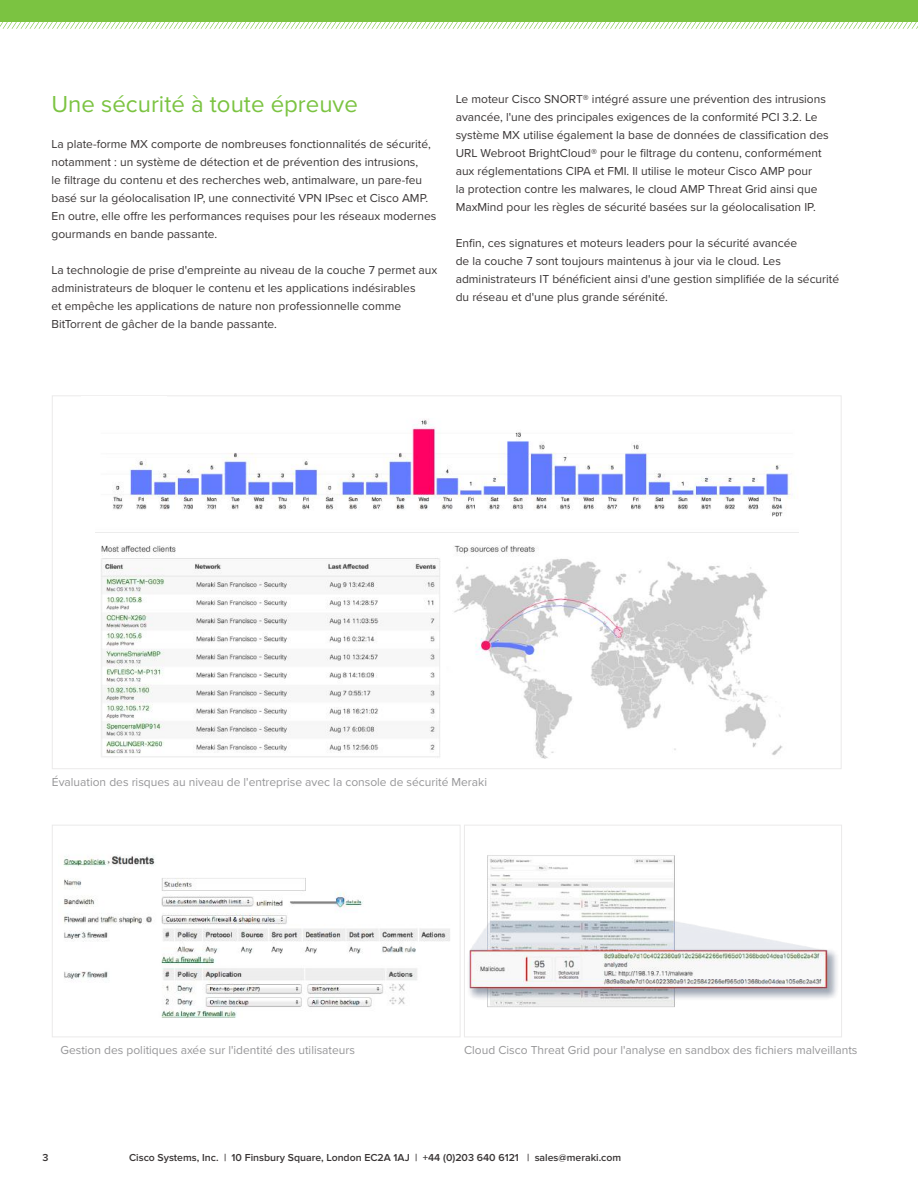
<style>
.page{position:relative;width:918px;height:1188px;background:#fff}
.page>*{position:absolute;margin:0;border:0;box-sizing:border-box;transform-origin:0 0}
.t1{font:24px "Proxima Nova";color:#7bc341}
.t2{font:12px/18px "Proxima Nova";color:#393535}
.t3{font:12px "Proxima Nova";color:#969698}
.t4{font:600 10.5px "Proxima Nova";color:#393535}
</style>
<div class="page">
<div style="left:0;top:0;width:918px;height:22px;background:#7bc341"></div>
<svg style="left:0;top:22px;width:918px;height:7px"></svg>
<img style="left:63px;top:855px;width:387px;height:163px">
<div style="left:52px;top:825px;width:408px;height:212px;border:1px solid #ebeaea"></div>
<img style="left:469px;top:855px;width:368px;height:152px">
<div style="left:464px;top:825px;width:378px;height:212px;border:1px solid #ebeaea"></div>
<img style="left:95px;top:419px;width:703px;height:340px">
<div style="left:81px;top:397px;width:85px;height:23px;background:#fff"></div>
<h1 class="t1" style="left:52px;top:86px;width:308px">Une sécurité à toute épreuve</h1>
<p class="t2" style="left:52px;top:135px;width:386px">La plate-forme MX comporte de nombreuses fonctionnalités de sécurité, notamment : un système de détection et de prévention des intrusions,<br>le filtrage du contenu et des recherches web, antimalware, un pare-feu basé sur la géolocalisation IP, une connectivité VPN IPsec et Cisco AMP.<br>En outre, elle offre les performances requises pour les réseaux modernes gourmands en bande passante.</p>
<p class="t2" style="left:52px;top:261px;width:387px">La technologie de prise d'empreinte au niveau de la couche 7 permet aux administrateurs de bloquer le contenu et les applications indésirables<br>et empêche les applications de nature non professionnelle comme BitTorrent de gâcher de la bande passante.</p>
<p class="t2" style="left:456px;top:90px;width:374px">Le moteur Cisco SNORT® intégré assure une prévention des intrusions avancée, l'une des principales exigences de la conformité PCI 3.2. Le système MX utilise également la base de données de classification des URL Webroot BrightCloud® pour le filtrage du contenu, conformément aux réglementations CIPA et FMI. Il utilise le moteur Cisco AMP pour<br>la protection contre les malwares, le cloud AMP Threat Grid ainsi que MaxMind pour les règles de sécurité basées sur la géolocalisation IP.</p>
<p class="t2" style="left:456px;top:234px;width:385px">Enfin, ces signatures et moteurs leaders pour la sécurité avancée<br>de la couche 7 sont toujours maintenus à jour via le cloud. Les administrateurs IT bénéficient ainsi d'une gestion simplifiée de la sécurité du réseau et d'une plus grande sérénité.</p>
<p class="t3" style="left:52px;top:773px;width:437px">Évaluation des risques au niveau de l'entreprise avec la console de sécurité Meraki</p>
<p class="t3" style="left:61px;top:1041px;width:296px">Gestion des politiques axée sur l'identité des utilisateurs</p>
<p class="t3" style="left:464px;top:1041px;width:395px">Cloud Cisco Threat Grid pour l'analyse en sandbox des fichiers malveillants</p>
<p class="t4" style="left:43px;top:1152px;width:8px">3</p>
<p class="t4" style="left:129px;top:1151px;width:494px">Cisco Systems, Inc. | 10 Finsbury Square, London EC2A 1AJ | +44 (0)203 640 6121 | sales@meraki.com</p>
</div>
